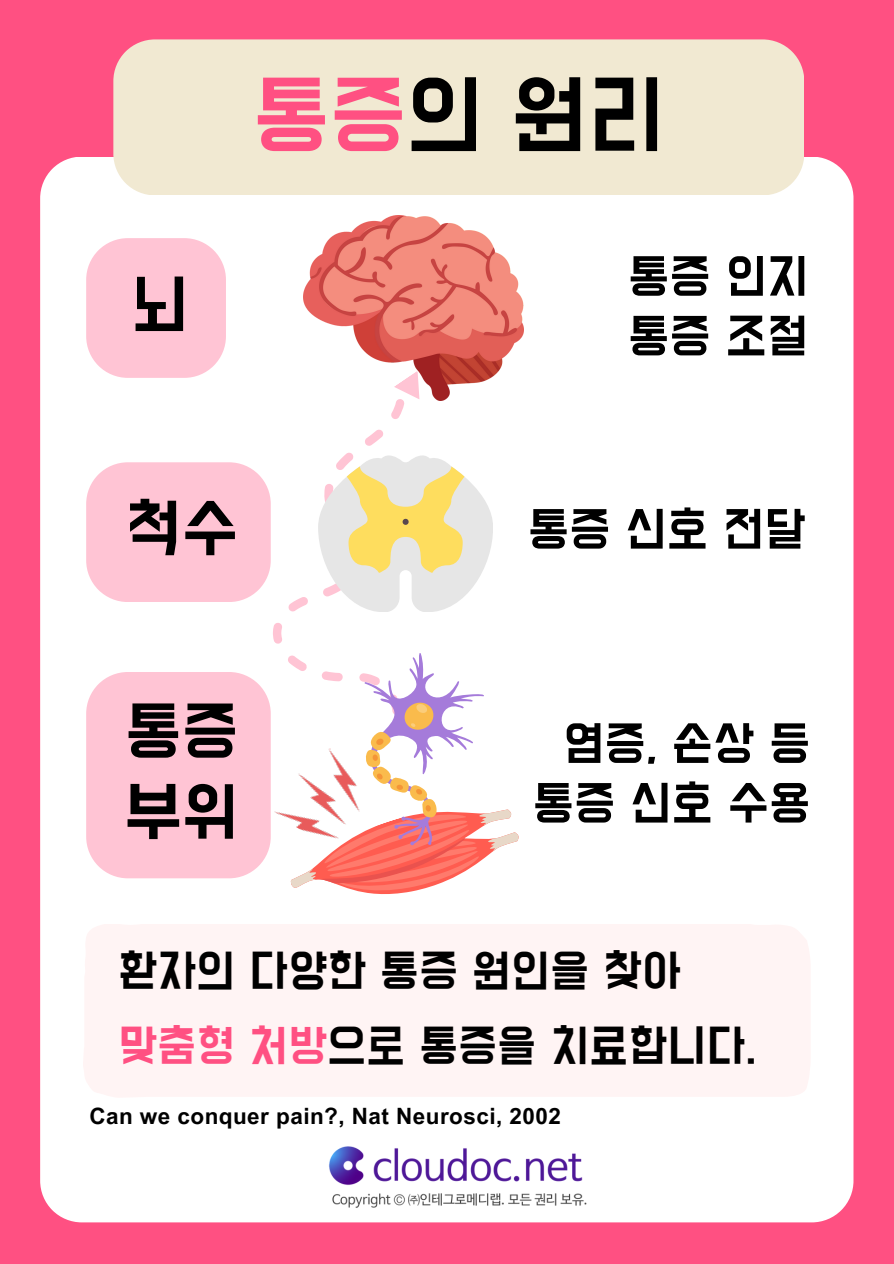
<style>
.page{position:relative;width:894px;height:1264px;background:#fff}
.page>*{position:absolute;margin:0;border:0;box-sizing:border-box;transform-origin:0 0}
.t1{font:97.5px "Do Hyeon";color:#000}
.t2{font:72px "Do Hyeon";color:#000}
.t3{font:52.5px "Do Hyeon";letter-spacing:.02em;color:#000}
.t4{font:49.5px "Do Hyeon";letter-spacing:.02em;color:#000}
.t5{font:700 22.5px "Arial MT Pro";letter-spacing:.02em;color:#000}
.s1{color:#ff5082}
</style>
<div class="page">
<div style="left:0;top:0;width:893px;height:1263px;background:#ff5082"></div>
<div style="left:40px;top:157px;width:813px;height:1065px;background:#fff"></div>
<img style="left:324px;top:1132px;width:269px;height:83px">
<div style="left:113px;top:39px;width:691px;height:156px;background:#f1e9d2"></div>
<div style="left:83px;top:924px;width:727px;height:173px;background:#fff4f4"></div>
<img style="left:303px;top:215px;width:220px;height:182px">
<img style="left:273px;top:749px;width:8px;height:101px">
<svg style="left:393px;top:370px;width:38px;height:27px"></svg>
<div style="left:200px;top:397px;width:349px;height:352px;background:#fff"></div>
<svg style="left:318px;top:452px;width:174px;height:160px;background:#f1e8c8"></svg>
<svg style="left:86px;top:238px;width:140px;height:140px;background:#ffc8d7"></svg>
<svg style="left:86px;top:462px;width:185px;height:140px;background:#ffc7d6"></svg>
<div style="left:86px;top:672px;width:185px;height:206px;background:#ffc4d4"></div>
<svg style="left:326px;top:630px;width:210px;height:227px;background:#faf7fc"></svg>
<svg style="left:281px;top:698px;width:248px;height:230px;background:#f9d9d8"></svg>
<p class="t2" style="left:133px;top:272px;width:57px">뇌</p>
<p class="t1" style="left:254px;top:71px;width:411px"><span class="s1">통증</span>의 원리</p>
<p class="t3" style="left:628px;top:252px;width:181px">통증 인지</p>
<p class="t3" style="left:628px;top:312px;width:181px">통증 조절</p>
<p class="t2" style="left:126px;top:496px;width:114px">척수</p>
<p class="t3" style="left:528px;top:505px;width:278px">통증 신호 전달</p>
<p class="t2" style="left:126px;top:698px;width:114px">통증</p>
<p class="t2" style="left:126px;top:779px;width:114px">부위</p>
<p class="t3" style="left:563px;top:719px;width:248px">염증, 손상 등</p>
<p class="t3" style="left:533px;top:779px;width:278px">통증 신호 수용</p>
<p class="t4" style="left:119px;top:948px;width:563px">환자의 다양한 통증 원인을 찾아</p>
<p class="t4" style="left:119px;top:1023px;width:638px"><span class="s1">맞춤형 처방</span>으로 통증을 치료합니다.</p>
<p class="t5" style="left:89px;top:1107px;width:473px">Can we conquer pain?, Nat Neurosci, 2002</p>
</div>
